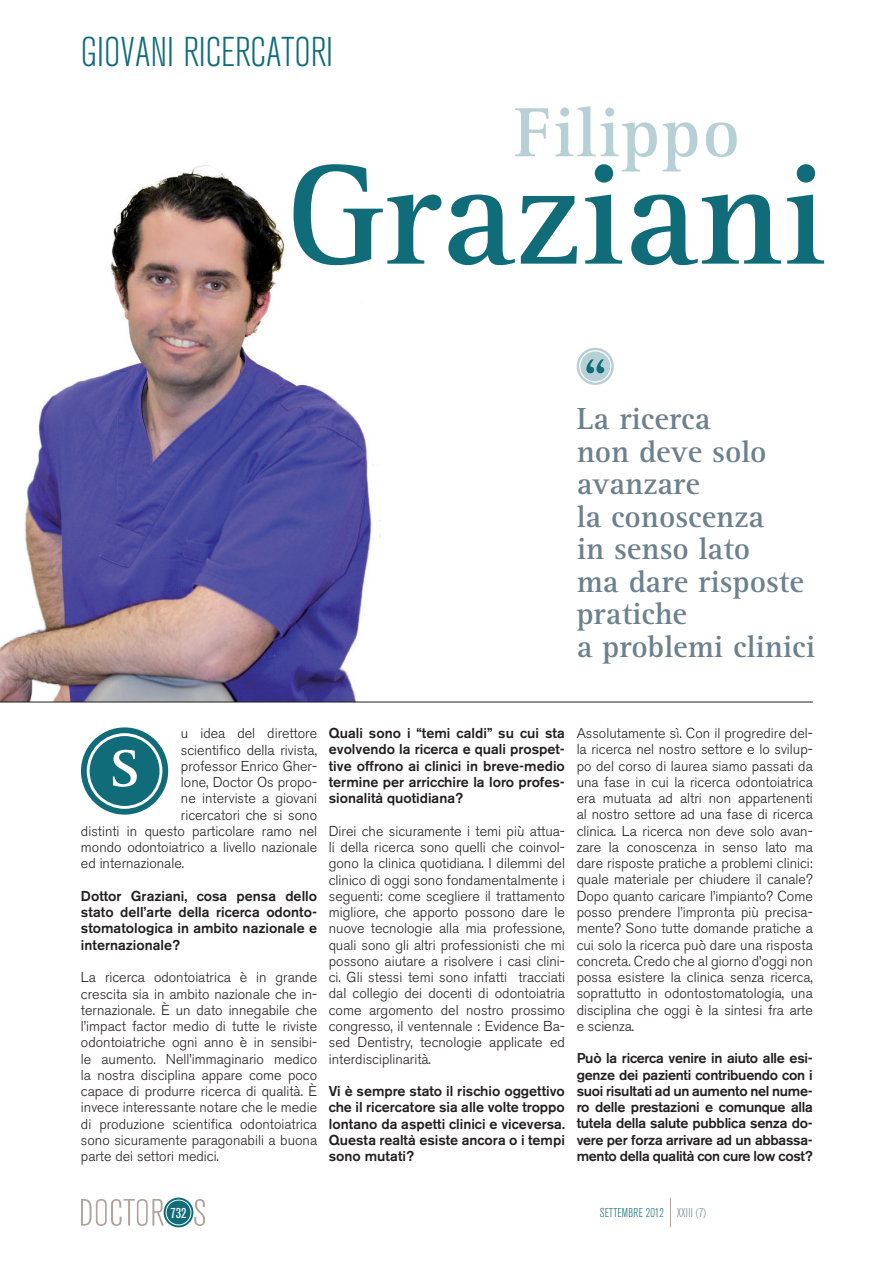
<style>
.page{position:relative;width:893px;height:1263px;background:#fff}
.page>*{position:absolute;margin:0;border:0;box-sizing:border-box;transform-origin:0 0}
.t1{font:700 147px "Rotis Serif";color:#106c79}
.t2{font:700 72px "Rotis Serif";letter-spacing:.025em;color:#b6d0d6}
.t3{font:700 54px "Rotis Serif";color:#fff}
.t4{font:300 condensed 41.25px "Akzidenz Grotesk BE";color:#106c79}
.t5{font:700 31.5px/32.5px "Rotis Serif";color:#6d818d}
.t6{font:14.25px/16.2px "Akzidenz Grotesk BE Light Os F";color:#231f20;text-align:justify}
.t7{font:500 14.25px/16.2px "Akzidenz Grotesk BE";color:#231f20;text-align:justify}
.t8{font:condensed 14.25px "Akzidenz Grotesk BE";color:#fff}
.t9{font:300 condensed 12.75px "Akzidenz Grotesk BE";letter-spacing:.02em;color:#106c79}
.s1{color:#6d818d}
</style>
<div class="page">
<svg style="left:81px;top:1197px;width:124px;height:30px"></svg>
<hr style="left:670px;top:1197px;width:1px;height:30px;background:#b3a29a">
<svg style="left:576px;top:348px;width:37px;height:37px"></svg>
<svg style="left:81px;top:727px;width:87px;height:87px"></svg>
<img style="left:0;top:165px;width:380px;height:536px">
<img style="left:293px;top:164px;width:87px;height:101px">
<hr style="left:0;top:701px;width:812px;height:1px;background:#231f20">
<h3 class="t4" style="left:81px;top:29px;width:254px">GIOVANI RICERCATORI</h3>
<h2 class="t2" style="left:514px;top:90px;width:227px">Filippo</h2>
<h1 class="t1" style="left:286px;top:128px;width:541px">Graziani</h1>
<h3 class="t5" style="left:576px;top:403px;width:240px">La ricerca<br>non deve solo avanzare<br>la conoscenza<br>in senso lato<br>ma dare risposte pratiche<br>a problemi clinici</h3>
<p class="t6" style="left:181px;top:725px;width:138px">u idea del direttore</p>
<p class="t6" style="left:181px;top:741px;width:138px">scientifico della rivista,</p>
<p class="t6" style="left:181px;top:758px;width:138px">professor Enrico Gher-</p>
<p class="t6" style="left:181px;top:774px;width:138px">lone, Doctor Os propo-</p>
<p class="t6" style="left:181px;top:790px;width:138px">ne interviste a giovani</p>
<p class="t6" style="left:181px;top:806px;width:138px">ricercatori che si sono</p>
<p class="t6" style="left:81px;top:823px;width:237px">distinti in questo particolare ramo nel</p>
<p class="t6" style="left:81px;top:839px;width:238px">mondo odontoiatrico a livello nazionale</p>
<p class="t6" style="left:81px;top:855px;width:105px">ed internazionale.</p>
<p class="t7" style="left:81px;top:887px;width:237px">Dottor Graziani, cosa pensa dello stato dell’arte della ricerca odonto&shy;stomatologica in ambito nazionale e internazionale?</p>
<p class="t6" style="left:81px;top:969px;width:238px">La ricerca odontoiatrica è in grande crescita sia in ambito nazionale che in&shy;ternazionale. È un dato innegabile che l’impact factor medio di tutte le riviste odontoiatriche ogni anno è in sensibi&shy;le aumento. Nell’immaginario medico la nostra disciplina appare come poco capace di produrre ricerca di qualità. È invece interessante notare che le medie di produzione scientifica odontoiatrica sono sicuramente paragonabili a buona parte dei settori medici.</p>
<h3 class="t3" style="left:109px;top:736px;width:32px">S</h3>
<p class="t7" style="left:329px;top:725px;width:237px">Quali sono i “temi caldi” su cui sta evolvendo la ricerca e quali prospet&shy;tive offrono ai clinici in breve-medio termine per arricchire la loro profes&shy;sionalità quotidiana?</p>
<p class="t6" style="left:329px;top:823px;width:238px">Direi che sicuramente i temi più attua&shy;li della ricerca sono quelli che coinvol&shy;gono la clinica quotidiana. I dilemmi del clinico di oggi sono fondamentalmente i seguenti: come scegliere il trattamento migliore, che apporto possono dare le nuove tecnologie alla mia professione, quali sono gli altri professionisti che mi possono aiutare a risolvere i casi clini&shy;ci. Gli stessi temi sono infatti tracciati dal collegio dei docenti di odontoiatria come argomento del nostro prossimo congresso, il ventennale : Evidence Ba&shy;sed Dentistry, tecnologie applicate ed interdisciplinarità.</p>
<p class="t7" style="left:329px;top:1082px;width:237px">Vi è sempre stato il rischio oggettivo che il ricercatore sia alle volte troppo lontano da aspetti clinici e viceversa.<br>Questa realtà esiste ancora o i tempi sono mutati?</p>
<p class="t6" style="left:576px;top:725px;width:238px">Assolutamente sì. Con il progredire del&shy;la ricerca nel nostro settore e lo svilup&shy;po del corso di laurea siamo passati da una fase in cui la ricerca odontoiatrica era mutuata ad altri non appartenenti al nostro settore ad una fase di ricerca clinica. La ricerca non deve solo avan&shy;zare la conoscenza in senso lato ma dare risposte pratiche a problemi clinici: quale materiale per chiudere il canale?<br>Dopo quanto caricare l’impianto? Come posso prendere l’impronta più precisa&shy;mente? Sono tutte domande pratiche a cui solo la ricerca può dare una risposta concreta. Credo che al giorno d’oggi non possa esistere la clinica senza ricerca, soprattutto in odontostomatologia, una disciplina che oggi è la sintesi fra arte e scienza.</p>
<p class="t7" style="left:576px;top:1050px;width:238px">Può la ricerca venire in aiuto alle esi&shy;genze dei pazienti contribuendo con i suoi risultati ad un aumento nel nume&shy;ro delle prestazioni e comunque alla tutela della salute pubblica senza do&shy;vere per forza arrivare ad un abbassa&shy;mento della qualità con cure low cost?</p>
<p class="t8" style="left:171px;top:1204px;width:17px">732</p>
<p class="t9" style="left:600px;top:1205px;width:108px">SETTEMBRE 2012 <span class="s1">XXIII (7)</span></p>
</div>
